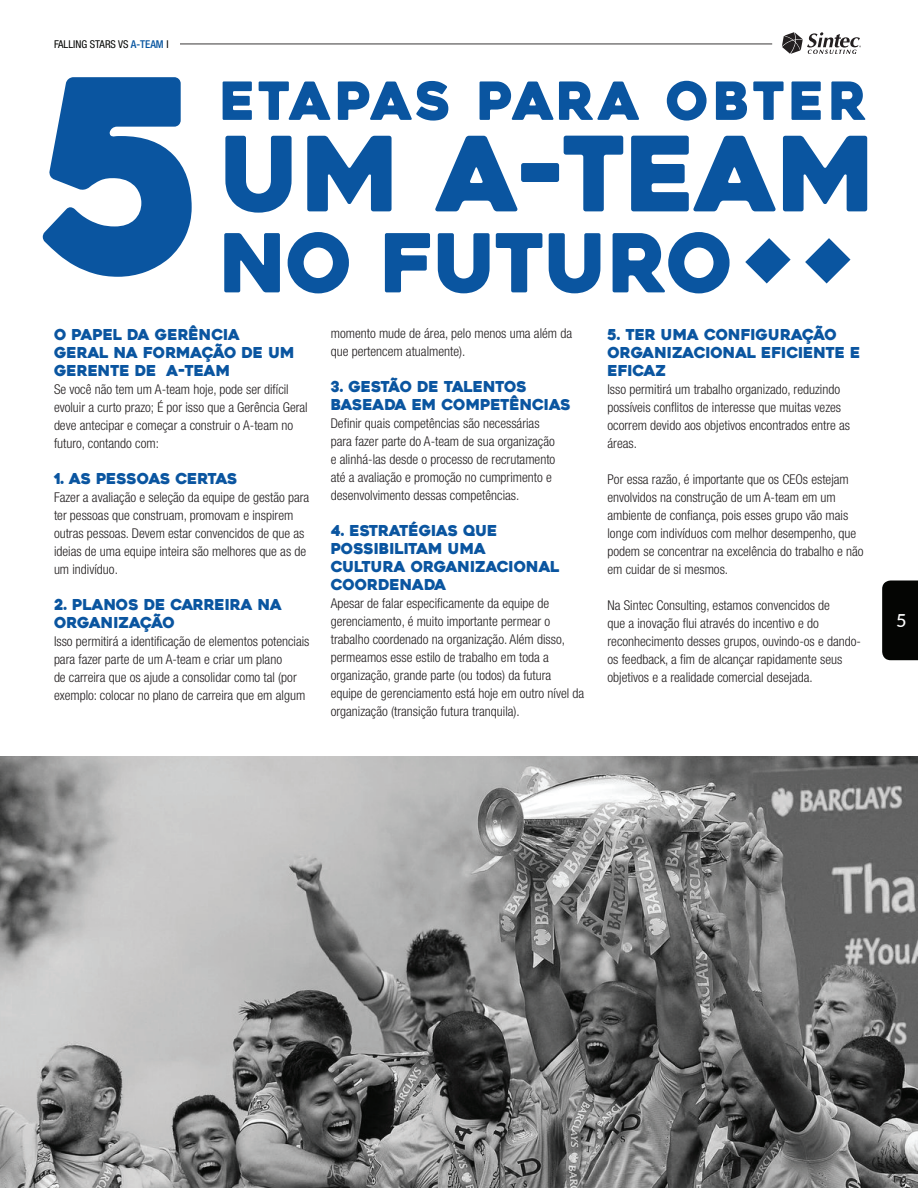
<style>
.page{position:relative;width:918px;height:1188px;background:#fff}
.page>*{position:absolute;margin:0;border:0;box-sizing:border-box;transform-origin:0 0}
.t1{font:267.6px "Heavitas";color:#0a55a0}
.t2{font:103.5px "Heavitas";color:#0a55a0}
.t3{font:81px "Heavitas";color:#0a55a0}
.t4{font:52.5px "Heavitas";letter-spacing:.05em;color:#0a55a0}
.t5{font:500 18px "Lato";color:#fff}
.t6{font:15px/18px "Heavitas";color:#0a55a0}
.t7{font:300 condensed 13.5px/18px "Helvetica Neue LT Std";color:#231f20}
.t8{font:condensed 10.8px "Helvetica Neue LT Std";color:#040503}
.s1{font-weight:500;color:#0855a0}
</style>
<div class="page">
<hr style="left:180px;top:44px;width:592px;height:1px;background:#3a3838">
<div style="left:882px;top:580px;width:36px;height:80px;background:#040503"></div>
<svg style="left:782px;top:32px;width:79px;height:22px"></svg>
<img style="left:0;top:756px;width:918px;height:432px">
<svg style="left:745px;top:238px;width:46px;height:46px"></svg>
<svg style="left:805px;top:238px;width:45px;height:46px"></svg>
<p class="t8" style="left:54px;top:37px;width:116px">FALLING STARS VS <span class="s1">A-TEAM</span> I</p>
<h1 class="t1" style="left:40px;top:12px;width:166px">5</h1>
<h3 class="t4" style="left:220px;top:69px;width:648px">ETAPAS PARA OBTER</h3>
<h2 class="t2" style="left:220px;top:110px;width:660px">UM A-TEAM</h2>
<h3 class="t3" style="left:220px;top:213px;width:515px">NO FUTURO</h3>
<p class="t7" style="left:331px;top:324px;width:243px">momento mude de área, pelo menos uma além da que pertencem atualmente).</p>
<p class="t6" style="left:331px;top:378px;width:241px">3. GESTÃO DE TALENTOS<br>BASEADA EM COMPETÊNCIAS</p>
<p class="t7" style="left:331px;top:414px;width:226px">Definir quais competências são necessárias para fazer parte do A-team de sua organização e alinhá-las desde o processo de recrutamento até a avaliação e promoção no cumprimento e desenvolvimento dessas competências.</p>
<p class="t6" style="left:331px;top:522px;width:230px">4. ESTRATÉGIAS QUE<br>POSSIBILITAM UMA<br>CULTURA ORGANIZACIONAL<br>COORDENADA</p>
<p class="t7" style="left:331px;top:594px;width:255px">Apesar de falar especificamente da equipe de gerenciamento, é muito importante permear o trabalho coordenado na organização. Além disso, permeamos esse estilo de trabalho em toda a organização, grande parte (ou todos) da futura equipe de gerenciamento está hoje em outro nível da organização (transição futura tranquila).</p>
<p class="t6" style="left:54px;top:325px;width:242px">O PAPEL DA GERÊNCIA<br>GERAL NA FORMAÇÃO DE UM<br>GERENTE DE A-TEAM</p>
<p class="t7" style="left:54px;top:380px;width:255px">Se você não tem um A-team hoje, pode ser difícil evoluir a curto prazo; É por isso que a Gerência Geral deve antecipar e começar a construir o A-team no futuro, contando com:</p>
<p class="t6" style="left:54px;top:469px;width:185px">1. AS PESSOAS CERTAS</p>
<p class="t7" style="left:54px;top:488px;width:257px">Fazer a avaliação e seleção da equipe de gestão para ter pessoas que construam, promovam e inspirem outras pessoas. Devem estar convencidos de que as ideias de uma equipe inteira são melhores que as de um indivíduo.</p>
<p class="t6" style="left:54px;top:595px;width:230px">2. PLANOS DE CARREIRA NA<br>ORGANIZAÇÃO</p>
<p class="t7" style="left:54px;top:632px;width:257px">Isso permitirá a identificação de elementos potenciais para fazer parte de um A-team e criar um plano<br>de carreira que os ajude a consolidar como tal (por exemplo: colocar no plano de carreira que em algum</p>
<p class="t6" style="left:608px;top:325px;width:255px">5. TER UMA CONFIGURAÇÃO<br>ORGANIZACIONAL EFICIENTE E<br>EFICAZ</p>
<p class="t7" style="left:608px;top:380px;width:244px">Isso permitirá um trabalho organizado, reduzindo possíveis conflitos de interesse que muitas vezes ocorrem devido aos objetivos encontrados entre as áreas.</p>
<p class="t7" style="left:608px;top:470px;width:258px">Por essa razão, é importante que os CEOs estejam envolvidos na construção de um A-team em um ambiente de confiança, pois esses grupo vão mais longe com indivíduos com melhor desempenho, que podem se concentrar na excelência do trabalho e não em cuidar de si mesmos.</p>
<p class="t7" style="left:608px;top:596px;width:255px">Na Sintec Consulting, estamos convencidos de<br>que a inovação flui através do incentivo e do reconhecimento desses grupos, ouvindo-os e dando&shy;os feedback, a fim de alcançar rapidamente seus objetivos e a realidade comercial desejada.</p>
<h3 class="t5" style="left:896px;top:608px;width:12px">5</h3>
</div>
